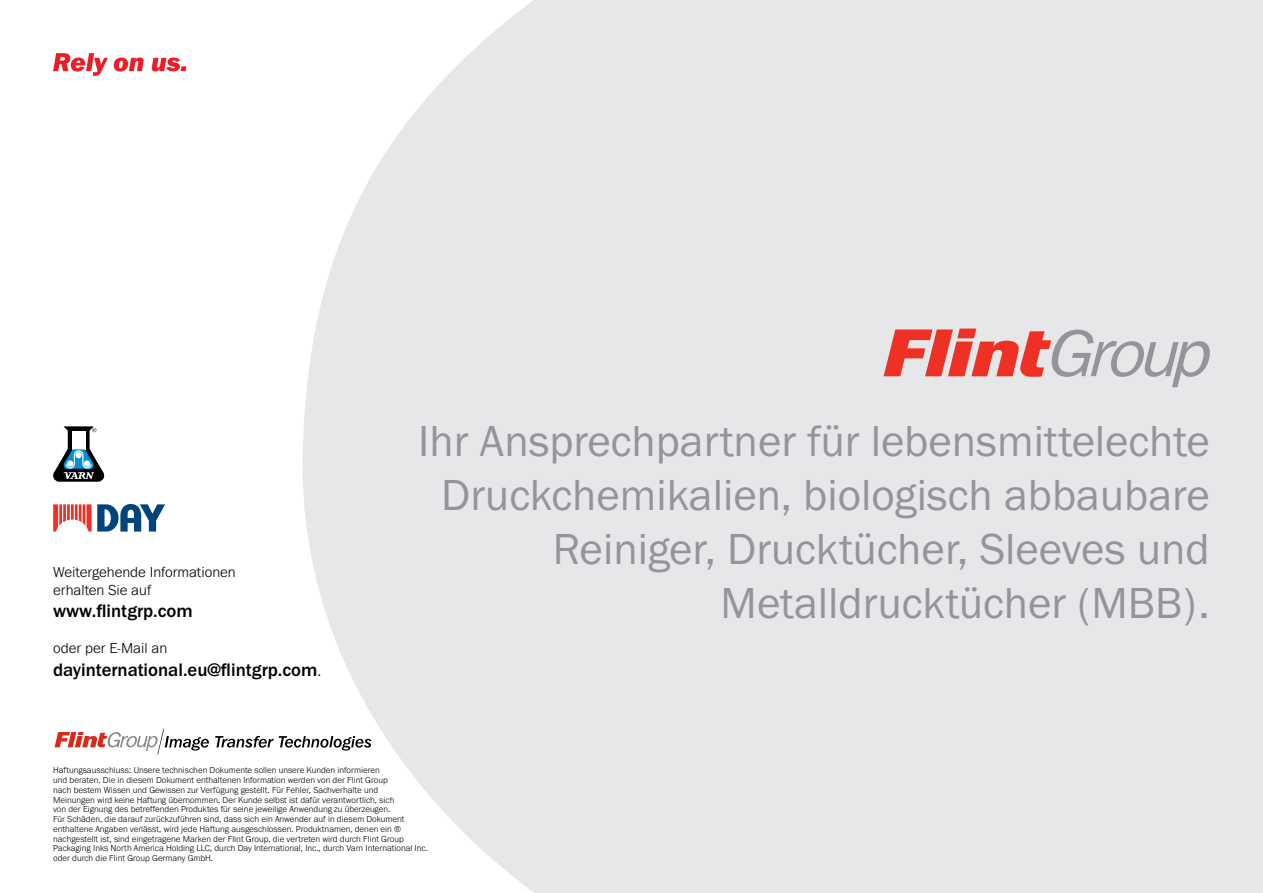
<style>
.page{position:relative;width:1263px;height:893px;background:#fff}
.page>*{position:absolute;margin:0;border:0;box-sizing:border-box;transform-origin:0 0}
.t1{font:45px/54px "Franklin Gothic URW Boo";color:#939598;text-align:right}
.t2{font:500 18.75px "Franklin Gothic URW";color:#000}
.t3{font:300 15px/18px "Franklin Gothic URW";color:#000}
.t4{font:300 9px/9.8px "Franklin Gothic URW";color:#000}
.s1{font-weight:300;font-size:15px}
</style>
<div class="page">
<div style="left:302px;top:0;width:961px;height:893px;background:#e6e7e8"></div>
<svg style="left:54px;top:0;width:480px;height:893px"></svg>
<svg style="left:53px;top:426px;width:51px;height:56px"></svg>
<svg style="left:53px;top:504px;width:112px;height:28px"></svg>
<svg style="left:215px;top:736px;width:156px;height:14px"></svg>
<svg style="left:55px;top:729px;width:154px;height:26px"></svg>
<svg style="left:53px;top:53px;width:55px;height:23px"></svg>
<svg style="left:114px;top:57px;width:30px;height:15px"></svg>
<svg style="left:152px;top:58px;width:34px;height:14px"></svg>
<svg style="left:883px;top:329px;width:327px;height:58px"></svg>
<h3 class="t3" style="left:53px;top:562px;width:184px">Weitergehende Informationen erhalten Sie auf</h3>
<h2 class="t2" style="left:53px;top:599px;width:141px">www.flintgrp.com</h2>
<h3 class="t3" style="left:53px;top:639px;width:116px">oder per E-Mail an</h3>
<h2 class="t2" style="left:53px;top:658px;width:270px">dayinternational.eu@flintgrp.com<span class="s1">.</span></h2>
<h1 class="t1" style="left:418px;top:414px;width:793px">Ihr Ansprechpartner für lebensmittelechte Druckchemikalien, biologisch abbaubare Reiniger, Drucktücher, Sleeves und Metalldrucktücher (MBB).</h1>
<p class="t4" style="left:53px;top:765px;width:376px">Haftungsausschluss: Unsere technischen Dokumente sollen unsere Kunden informieren<br>und beraten. Die in diesem Dokument enthaltenen Information werden von der Flint Group<br>nach bestem Wissen und Gewissen zur Verfügung gestellt. Für Fehler, Sachverhalte und<br>Meinungen wird keine Haftung übernommen. Der Kunde selbst ist dafür verantwortlich, sich<br>von der Eignung des betreffenden Produktes für seine jeweilige Anwendung zu überzeugen.<br>Für Schäden, die darauf zurückzuführen sind, dass sich ein Anwender auf in diesem Dokument enthaltene Angaben verlässt, wird jede Haftung ausgeschlossen. Produktnamen, denen ein ® nachgestellt ist, sind eingetragene Marken der Flint Group, die vertreten wird durch Flint Group Packaging Inks North America Holding LLC, durch Day International, Inc., durch Varn International Inc. oder durch die Flint Group Germany GmbH.</p>
</div>
